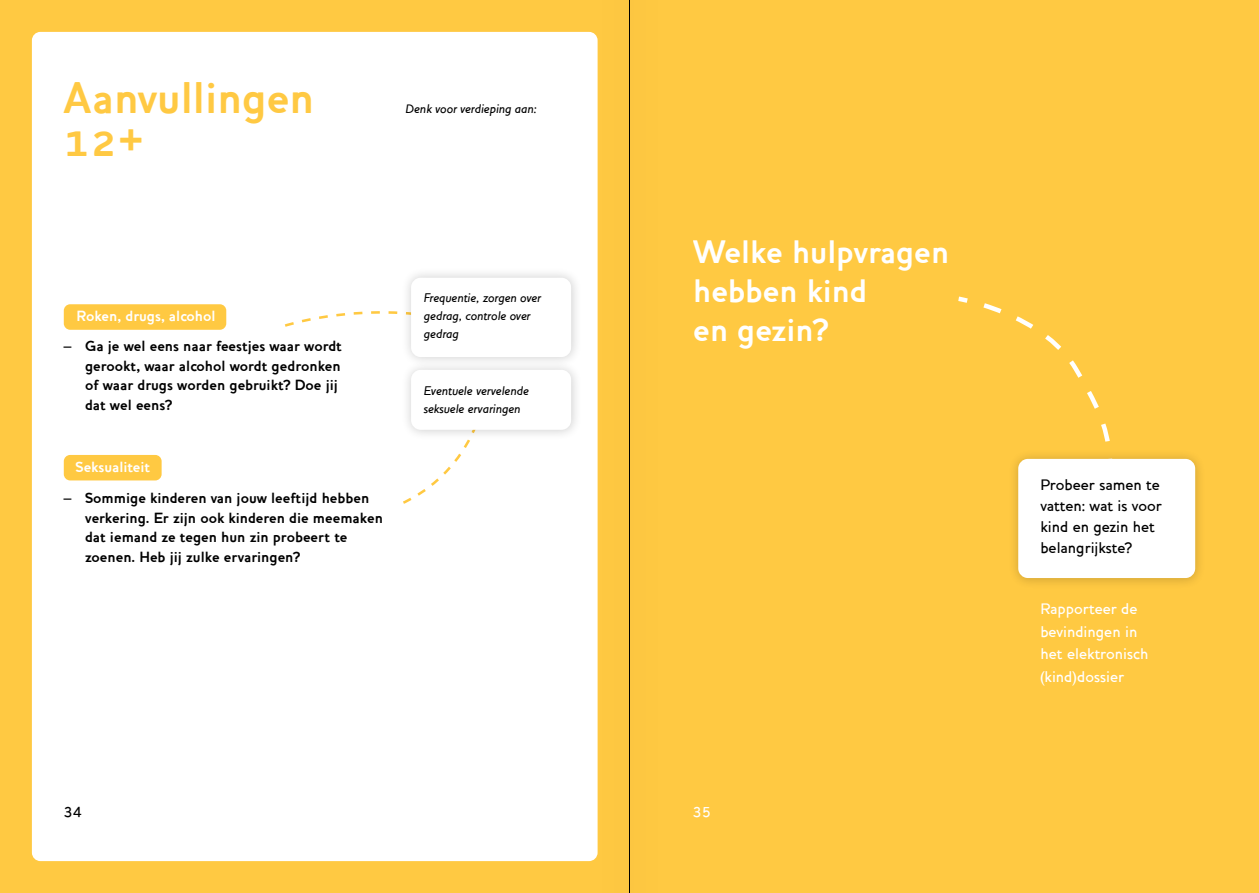
<style>
.page{position:relative;width:1259px;height:893px;background:#fff}
.page>*{position:absolute;margin:0;border:0;box-sizing:border-box;transform-origin:0 0}
.t1{font:700 45px/43.5px "Houschka Alt";color:#ffc943}
.t2{font:700 33px/39px "Houschka Alt";color:#fff}
.t3{font:500 15.75px/21px "Houschka Alt";color:#000}
.t4{font:500 15.75px/22.5px "Houschka Alt";color:#fff}
.t5{font:700 15px/19.5px "Houschka Alt";color:#000}
.t6{font:700 15px "Houschka Alt";color:#fff}
.t7{font:500 15px "Houschka Alt";color:#000}
.t8{font:500 15px "Houschka Alt";color:#fff}
.t9{font:italic 500 12.75px/18px "Houschka Alt";color:#000}
</style>
<div class="page">
<div style="left:630px;top:0;width:629px;height:893px;background:#ffc942"></div>
<div style="left:0;top:0;width:629px;height:893px;background:#ffc942"></div>
<div style="left:32px;top:32px;width:565px;height:829px;background:#fff;border-radius:9px"></div>
<svg style="left:284px;top:311px;width:114px;height:16px"></svg>
<svg style="left:958px;top:296px;width:152px;height:146px"></svg>
<svg style="left:403px;top:441px;width:67px;height:63px"></svg>
<div style="left:64px;top:304px;width:162px;height:26px;background:#ffc942;border-radius:6px"></div>
<div style="left:400px;top:267px;width:182px;height:101px;background:#000;opacity:.2"></div>
<div style="left:411px;top:278px;width:160px;height:79px;background:#fff;border-radius:10px"></div>
<div style="left:400px;top:359px;width:182px;height:82px;background:#f5f5f5"></div>
<div style="left:411px;top:370px;width:160px;height:60px;background:#fff;border-radius:10px"></div>
<div style="left:64px;top:455px;width:98px;height:25px;background:#ffc942;border-radius:6px"></div>
<div style="left:1007px;top:448px;width:198px;height:140px;background:#000;opacity:.2"></div>
<div style="left:1018px;top:459px;width:177px;height:119px;background:#fff;border-radius:10px"></div>
<hr style="left:629px;top:0;width:1px;height:893px;background:#000">
<svg style="left:566px;top:31px;width:32px;height:831px"></svg>
<h1 class="t1" style="left:64px;top:75px;width:252px">Aanvullingen<br>12+</h1>
<p class="t9" style="left:405px;top:99px;width:132px">Denk voor verdieping aan:</p>
<p class="t6" style="left:77px;top:307px;width:140px">Roken, drugs, alcohol</p>
<p class="t5" style="left:85px;top:337px;width:258px;text-indent:-21px">– Ga je wel eens naar feestjes waar wordt gerookt, waar alcohol wordt gedronken of waar drugs worden gebruikt? Doe jij dat wel eens?</p>
<p class="t6" style="left:75px;top:458px;width:76px">Seksualiteit</p>
<p class="t5" style="left:85px;top:488px;width:299px;text-indent:-21px">– Sommige kinderen van jouw leeftijd hebben verkering. Er zijn ook kinderen die meemaken dat iemand ze tegen hun zin probeert te zoenen. Heb jij zulke ervaringen?</p>
<p class="t9" style="left:424px;top:288px;width:119px">Frequentie, zorgen over gedrag, controle over gedrag</p>
<p class="t9" style="left:424px;top:382px;width:107px">Eventuele vervelende seksuele ervaringen</p>
<h2 class="t2" style="left:693px;top:232px;width:257px">Welke hulpvragen hebben kind<br>en gezin?</h2>
<p class="t7" style="left:64px;top:801px;width:19px">34</p>
<p class="t8" style="left:693px;top:801px;width:19px">35</p>
<p class="t3" style="left:1040px;top:474px;width:123px">Probeer samen te vatten: wat is voor kind en gezin het belangrijkste?</p>
<p class="t4" style="left:1040px;top:598px;width:109px">Rapporteer de bevindingen in het elektronisch (kind)dossier</p>
</div>
